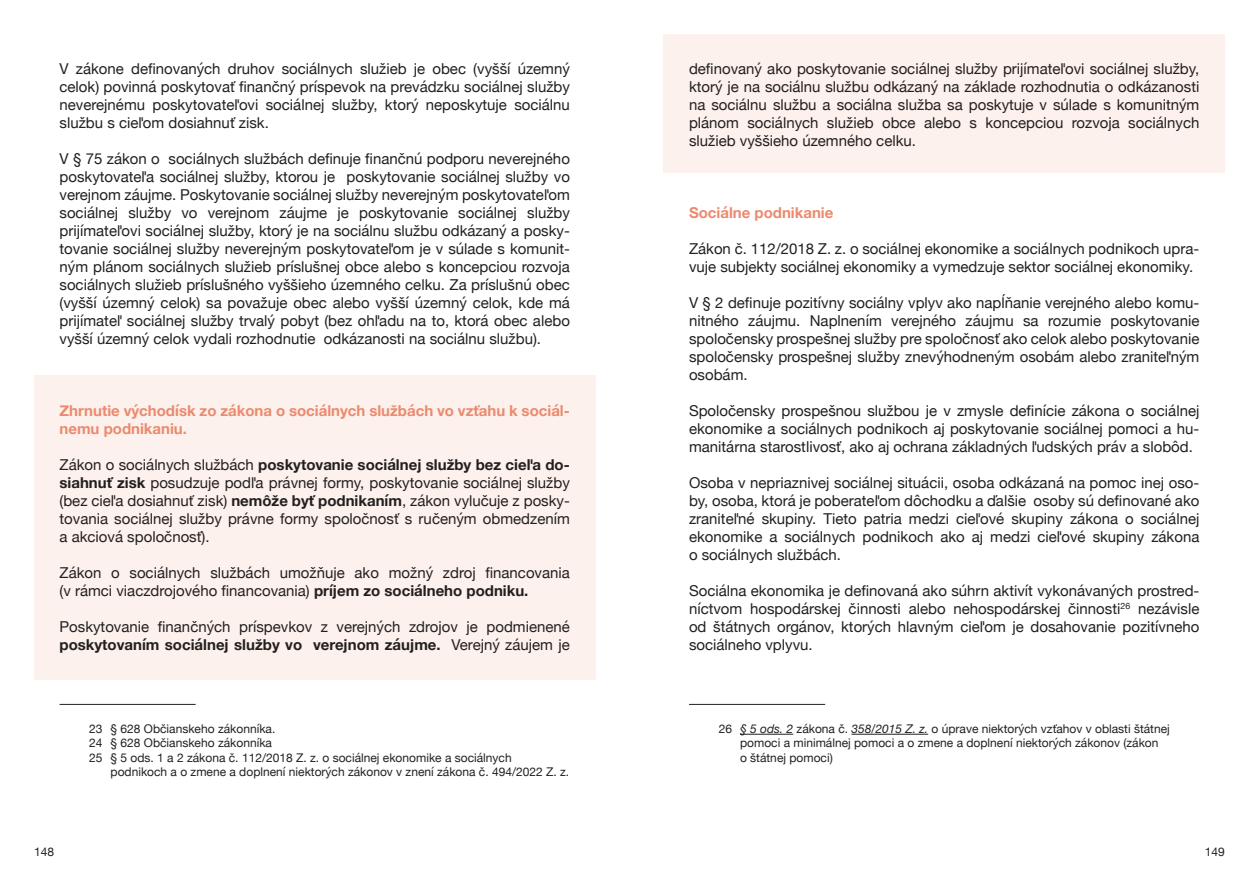
<style>
.page{position:relative;width:1259px;height:893px;background:#fff}
.page>*{position:absolute;margin:0;border:0;box-sizing:border-box;transform-origin:0 0}
.t1{font:15px/18px "Helvetica Neue";color:#231f20;text-align:justify}
.t2{font:700 15px/18px "Helvetica Neue";color:#eb8a6e}
.t3{font:12px/14.4px "Helvetica Neue";color:#231f20}
.s1{font-weight:700}
.s2{font-style:italic}
</style>
<div class="page">
<div style="left:34px;top:375px;width:561px;height:305px;background:#fcf1ec"></div>
<div style="left:663px;top:34px;width:562px;height:138px;background:#fcf1ec"></div>
<hr style="left:740px;top:734px;width:53px;height:1px;background:#231f20">
<hr style="left:851px;top:734px;width:77px;height:1px;background:#231f20">
<hr style="left:60px;top:704px;width:136px;height:1px;background:#231f20">
<hr style="left:689px;top:704px;width:136px;height:1px;background:#231f20">
<p class="t1" style="left:60px;top:60px;width:512px">V zákone definovaných druhov sociálnych služieb je obec (vyšší územný celok) povinná poskytovať finančný príspevok na prevádzku sociálnej služby neverejnému poskytovateľovi sociálnej služby, ktorý neposkytuje sociálnu službu s cieľom dosiahnuť zisk.</p>
<p class="t1" style="left:60px;top:150px;width:512px">V § 75 zákon o sociálnych službách definuje finančnú podporu neverejného poskytovateľa sociálnej služby, ktorou je poskytovanie sociálnej služby vo verejnom záujme. Poskytovanie sociálnej služby neverejným poskytovateľom sociálnej služby vo verejnom záujme je poskytovanie sociálnej služby prijímateľovi sociálnej služby, ktorý je na sociálnu službu odkázaný a posky&shy;tovanie sociálnej služby neverejným poskytovateľom je v súlade s komunit&shy;ným plánom sociálnych služieb príslušnej obce alebo s koncepciou rozvoja sociálnych služieb príslušného vyššieho územného celku. Za príslušnú obec (vyšší územný celok) sa považuje obec alebo vyšší územný celok, kde má prijímateľ sociálnej služby trvalý pobyt (bez ohľadu na to, ktorá obec alebo vyšší územný celok vydali rozhodnutie odkázanosti na sociálnu službu).</p>
<p class="t2" style="left:60px;top:402px;width:512px">Zhrnutie východísk zo zákona o sociálnych službách vo vzťahu k sociál&shy;nemu podnikaniu.</p>
<p class="t1" style="left:59px;top:456px;width:512px">Zákon o sociálnych službách <span class="s1">poskytovanie sociálnej služby bez cieľa do&shy;siahnuť zisk</span> posudzuje podľa právnej formy, poskytovanie sociálnej služby (bez cieľa dosiahnuť zisk) <span class="s1">nemôže byť podnikaním</span>, zákon vylučuje z posky&shy;tovania sociálnej služby právne formy spoločnosť s ručeným obmedzením a akciová spoločnosť).</p>
<p class="t1" style="left:59px;top:564px;width:512px">Zákon o sociálnych službách umožňuje ako možný zdroj financovania (v rámci viaczdrojového financovania) <span class="s1">príjem zo sociálneho podniku.</span></p>
<p class="t1" style="left:59px;top:618px;width:512px">Poskytovanie finančných príspevkov z verejných zdrojov je podmienené <span class="s1">poskytovaním sociálnej služby vo verejnom záujme.</span> Verejný záujem je</p>
<p class="t3" style="left:89px;top:722px;width:187px">23 § 628 Občianskeho zákonníka.</p>
<p class="t3" style="left:89px;top:737px;width:184px">24 § 628 Občianskeho zákonníka</p>
<p class="t3" style="left:89px;top:751px;width:424px">25 § 5 ods. 1 a 2 zákona č. 112/2018 Z. z. o sociálnej ekonomike a sociálnych</p>
<p class="t3" style="left:111px;top:765px;width:460px">podnikoch a o zmene a doplnení niektorých zákonov v znení zákona č. 494/2022 Z. z.</p>
<p class="t1" style="left:689px;top:60px;width:512px">definovaný ako poskytovanie sociálnej služby prijímateľovi sociálnej služby, ktorý je na sociálnu službu odkázaný na základe rozhodnutia o odkázanosti na sociálnu službu a sociálna služba sa poskytuje v súlade s komunitným plánom sociálnych služieb obce alebo s koncepciou rozvoja sociálnych služieb vyššieho územného celku.</p>
<p class="t2" style="left:689px;top:204px;width:146px">Sociálne podnikanie</p>
<p class="t1" style="left:689px;top:240px;width:512px">Zákon č. 112/2018 Z. z. o sociálnej ekonomike a sociálnych podnikoch upra&shy;vuje subjekty sociálnej ekonomiky a vymedzuje sektor sociálnej ekonomiky.</p>
<p class="t1" style="left:689px;top:294px;width:512px">V § 2 definuje pozitívny sociálny vplyv ako napĺňanie verejného alebo komu&shy;nitného záujmu. Naplnením verejného záujmu sa rozumie poskytovanie spoločensky prospešnej služby pre spoločnosť ako celok alebo poskytovanie spoločensky prospešnej služby znevýhodneným osobám alebo zraniteľným osobám.</p>
<p class="t1" style="left:689px;top:402px;width:512px">Spoločensky prospešnou službou je v zmysle definície zákona o sociálnej ekonomike a sociálnych podnikoch aj poskytovanie sociálnej pomoci a hu&shy;manitárna starostlivosť, ako aj ochrana základných ľudských práv a slobôd.</p>
<p class="t1" style="left:689px;top:474px;width:512px">Osoba v nepriaznivej sociálnej situácii, osoba odkázaná na pomoc inej oso&shy;by, osoba, ktorá je poberateľom dôchodku a ďalšie osoby sú definované ako zraniteľné skupiny. Tieto patria medzi cieľové skupiny zákona o sociálnej ekonomike a sociálnych podnikoch ako aj medzi cieľové skupiny zákona o sociálnych službách.</p>
<p class="t1" style="left:689px;top:582px;width:512px">Sociálna ekonomika je definovaná ako súhrn aktivít vykonávaných prostred&shy;níctvom hospodárskej činnosti alebo nehospodárskej činnosti<sup>26</sup> nezávisle od štátnych orgánov, ktorých hlavným cieľom je dosahovanie pozitívneho sociálneho vplyvu.</p>
<p class="t3" style="left:740px;top:722px;width:431px;text-indent:-21px">26 <span class="s2">§ 5 ods. 2</span> zákona č. <span class="s2">358/2015 Z. z.</span> o úprave niektorých vzťahov v oblasti štátnej pomoci a minimálnej pomoci a o zmene a doplnení niektorých zákonov (zákon<br>o štátnej pomoci)</p>
<p class="t3" style="left:34px;top:845px;width:22px">148</p>
<p class="t3" style="left:1205px;top:845px;width:22px">149</p>
</div>
